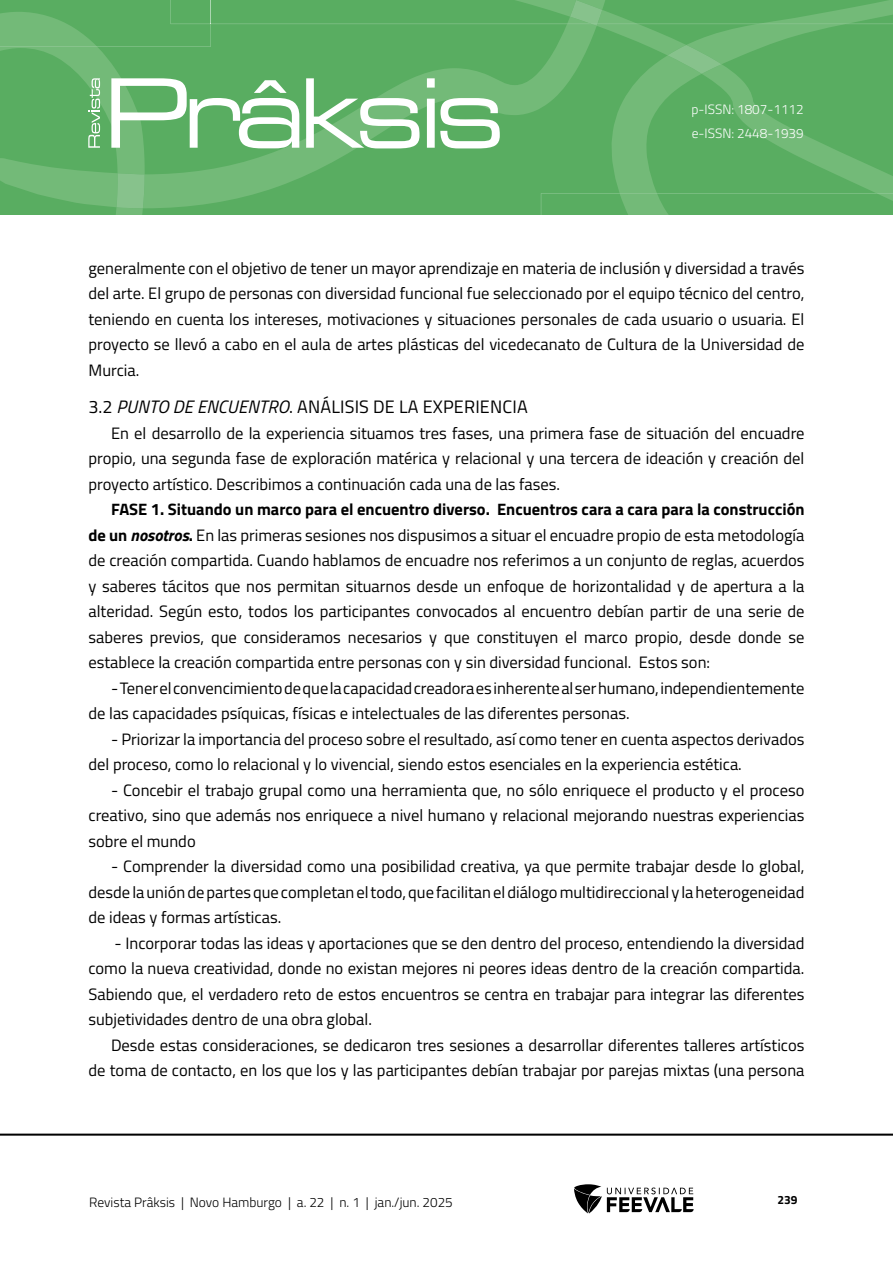
<style>
.page{position:relative;width:893px;height:1263px;background:#fff}
.page>*{position:absolute;margin:0;border:0;box-sizing:border-box;transform-origin:0 0}
.TUTULO_2{font:18px "Titillium Web";letter-spacing:.01em;color:#000}
.Corpo_de_texto{font:16.5px/25.5px "Titillium Web";color:#000;text-align:justify}
.t1{font:300 13.5px "Titillium Web";color:#000}
.t2{font:300 13.5px/24px "Titillium Web";color:#fff}
.t3{font:700 12px "Titillium Web";color:#000}
.s1{font-style:italic}
.s2{font-weight:700}
.s3{font-weight:700;font-style:italic}
</style>
<div class="page">
<hr style="left:0;top:1133px;width:893px;height:3px;background:#000">
<svg style="left:574px;top:1184px;width:120px;height:29px"></svg>
<svg style="left:0;top:0;width:893px;height:215px;background:#65b26c"></svg>
<p class="t2" style="left:691px;top:97px;width:114px">p-ISSN: 1807-1112 e-ISSN: 2448-1939</p>
<p class="Corpo_de_texto" style="left:88px;top:254px;width:717px">generalmente con el objetivo de tener un mayor aprendizaje en materia de inclusión y diversidad a través del arte. El grupo de personas con diversidad funcional fue seleccionado por el equipo técnico del centro, teniendo en cuenta los intereses, motivaciones y situaciones personales de cada usuario o usuaria. El proyecto se llevó a cabo en el aula de artes plásticas del vicedecanato de Cultura de la Universidad de Murcia.</p>
<p class="TUTULO_2" style="left:88px;top:394px;width:441px">3.2 <span class="s1">PUNTO DE ENCUENTRO</span>. ANÁLISIS DE LA EXPERIENCIA</p>
<p class="Corpo_de_texto" style="left:88px;top:419px;width:717px;text-indent:22px">En el desarrollo de la experiencia situamos tres fases, una primera fase de situación del encuadre propio, una segunda fase de exploración matérica y relacional y una tercera de ideación y creación del proyecto artístico. Describimos a continuación cada una de las fases.</p>
<p class="Corpo_de_texto" style="left:88px;top:496px;width:717px;text-indent:22px"><span class="s2">FASE 1. Situando un marco para el encuentro diverso. Encuentros cara a cara para la construcción de un</span> <span class="s3">nosotros</span><span class="s2">.</span> En las primeras sesiones nos dispusimos a situar el encuadre propio de esta metodología de creación compartida. Cuando hablamos de encuadre nos referimos a un conjunto de reglas, acuerdos y saberes tácitos que nos permitan situarnos desde un enfoque de horizontalidad y de apertura a la alteridad. Según esto, todos los participantes convocados al encuentro debían partir de una serie de saberes previos, que consideramos necesarios y que constituyen el marco propio, desde donde se establece la creación compartida entre personas con y sin diversidad funcional. Estos son:</p>
<p class="Corpo_de_texto" style="left:88px;top:674px;width:717px;text-indent:22px">- Tener el convencimiento de que la capacidad creadora es inherente al ser humano, independientemente de las capacidades psíquicas, físicas e intelectuales de las diferentes personas.</p>
<p class="Corpo_de_texto" style="left:88px;top:725px;width:717px;text-indent:22px">- Priorizar la importancia del proceso sobre el resultado, así como tener en cuenta aspectos derivados del proceso, como lo relacional y lo vivencial, siendo estos esenciales en la experiencia estética.</p>
<p class="Corpo_de_texto" style="left:88px;top:776px;width:717px;text-indent:22px">- Concebir el trabajo grupal como una herramienta que, no sólo enriquece el producto y el proceso creativo, sino que además nos enriquece a nivel humano y relacional mejorando nuestras experiencias sobre el mundo</p>
<p class="Corpo_de_texto" style="left:88px;top:853px;width:717px;text-indent:22px">- Comprender la diversidad como una posibilidad creativa, ya que permite trabajar desde lo global, desde la unión de partes que completan el todo, que facilitan el diálogo multidireccional y la heterogeneidad de ideas y formas artísticas.</p>
<p class="Corpo_de_texto" style="left:88px;top:929px;width:717px;text-indent:26px">- Incorporar todas las ideas y aportaciones que se den dentro del proceso, entendiendo la diversidad como la nueva creatividad, donde no existan mejores ni peores ideas dentro de la creación compartida.<br>Sabiendo que, el verdadero reto de estos encuentros se centra en trabajar para integrar las diferentes subjetividades dentro de una obra global.</p>
<p class="Corpo_de_texto" style="left:88px;top:1031px;width:717px;text-align:right">Desde estas consideraciones, se dedicaron tres sesiones a desarrollar diferentes talleres artísticos<br>de toma de contacto, en los que los y las participantes debían trabajar por parejas mixtas (una persona</p>
<p class="t1" style="left:89px;top:1192px;width:365px">Revista Prâksis | Novo Hamburgo | a. 22 | n. 1 | jan./jun. 2025</p>
<p class="t3" style="left:777px;top:1190px;width:22px">239</p>
</div>
